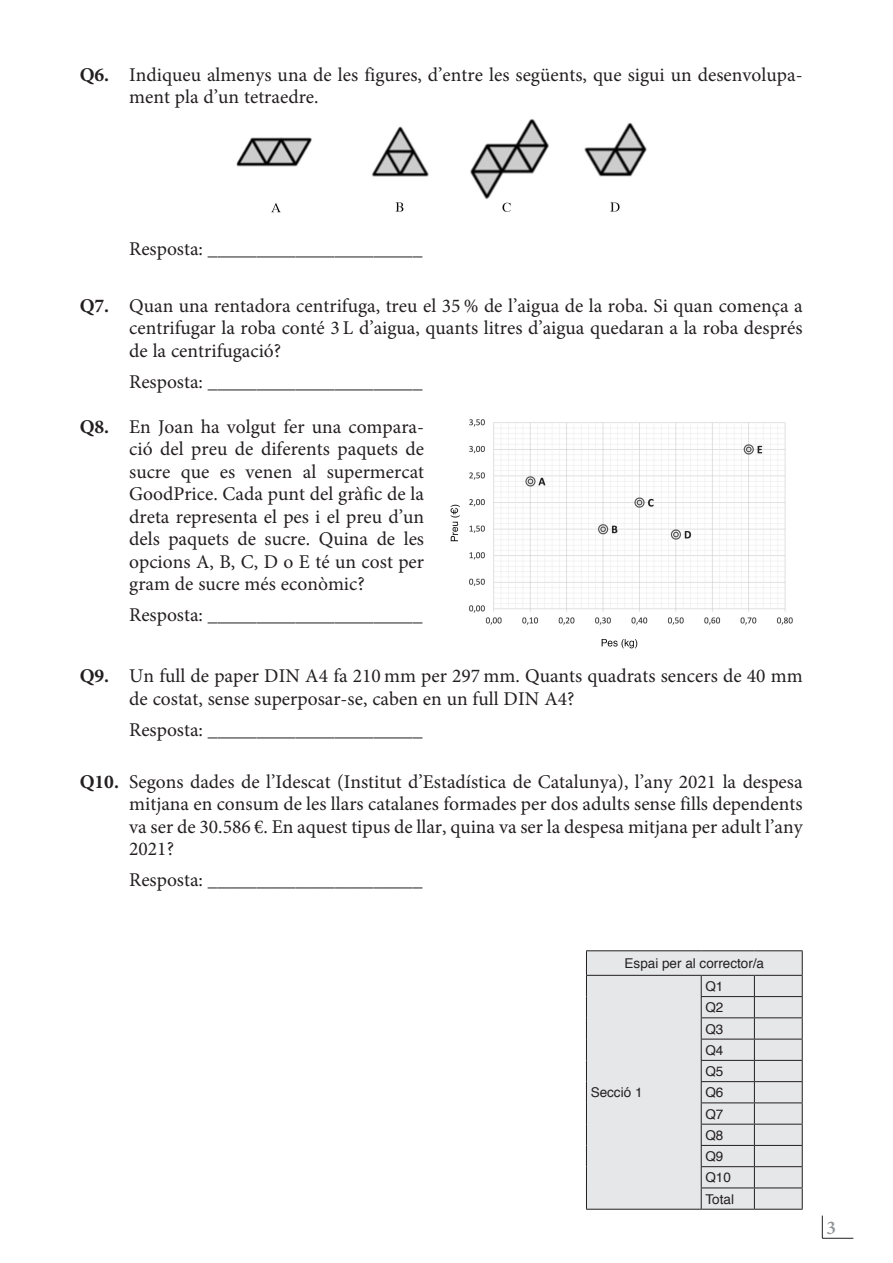
<style>
.page{position:relative;width:893px;height:1263px;background:#fff}
.page>*{position:absolute;margin:0;border:0;box-sizing:border-box;transform-origin:0 0}
.t1{font:19.5px/22.5px "Minion Pro";color:#231f20;text-align:justify}
.t2{font:600 19.5px "Minion Pro";color:#939598}
.t3{font:13.5px/21.3px "Helvetica";color:#231f20}
.s1{font-weight:700}
</style>
<div class="page">
<svg style="left:822px;top:1215px;width:1px;height:23px"></svg>
<hr style="left:822px;top:1238px;width:31px;height:1px;background:#231f20">
<img style="left:236px;top:119px;width:411px;height:94px">
<div style="left:587px;top:951px;width:215px;height:258px;background:#e6e7e9"></div>
<hr style="left:586px;top:950px;width:115px;height:1px;background:#231f20">
<hr style="left:701px;top:950px;width:53px;height:1px;background:#231f20">
<hr style="left:754px;top:950px;width:49px;height:1px;background:#231f20">
<hr style="left:586px;top:975px;width:115px;height:1px;background:#231f20">
<svg style="left:586px;top:951px;width:1px;height:258px"></svg>
<hr style="left:701px;top:975px;width:53px;height:1px;background:#231f20">
<hr style="left:754px;top:975px;width:49px;height:1px;background:#231f20">
<hr style="left:701px;top:996px;width:53px;height:1px;background:#231f20">
<hr style="left:754px;top:996px;width:49px;height:1px;background:#231f20">
<hr style="left:701px;top:1017px;width:53px;height:1px;background:#231f20">
<hr style="left:754px;top:1017px;width:49px;height:1px;background:#231f20">
<hr style="left:701px;top:1039px;width:53px;height:1px;background:#231f20">
<hr style="left:754px;top:1039px;width:49px;height:1px;background:#231f20">
<hr style="left:701px;top:1060px;width:53px;height:1px;background:#231f20">
<hr style="left:754px;top:1060px;width:49px;height:1px;background:#231f20">
<hr style="left:701px;top:1081px;width:53px;height:1px;background:#231f20">
<hr style="left:754px;top:1081px;width:49px;height:1px;background:#231f20">
<hr style="left:701px;top:1102px;width:53px;height:1px;background:#231f20">
<hr style="left:754px;top:1102px;width:49px;height:1px;background:#231f20">
<hr style="left:701px;top:1124px;width:53px;height:1px;background:#231f20">
<hr style="left:754px;top:1124px;width:49px;height:1px;background:#231f20">
<hr style="left:701px;top:1145px;width:53px;height:1px;background:#231f20">
<hr style="left:754px;top:1145px;width:49px;height:1px;background:#231f20">
<hr style="left:701px;top:1166px;width:53px;height:1px;background:#231f20">
<hr style="left:754px;top:1166px;width:49px;height:1px;background:#231f20">
<svg style="left:701px;top:976px;width:1px;height:233px"></svg>
<svg style="left:754px;top:976px;width:1px;height:233px"></svg>
<svg style="left:802px;top:951px;width:1px;height:258px"></svg>
<hr style="left:701px;top:1187px;width:53px;height:1px;background:#231f20">
<hr style="left:754px;top:1187px;width:49px;height:1px;background:#231f20">
<hr style="left:586px;top:1209px;width:115px;height:1px;background:#231f20">
<hr style="left:701px;top:1209px;width:53px;height:1px;background:#231f20">
<hr style="left:754px;top:1209px;width:49px;height:1px;background:#231f20">
<img style="left:450px;top:419px;width:343px;height:230px">
<p class="t1" style="left:129px;top:63px;width:675px;text-indent:-49px"><span class="s1">Q6.</span> Indiqueu almenys una de les figures, d’entre les següents, que sigui un desenvolupa&shy;ment pla d’un tetraedre.</p>
<p class="t1" style="left:129px;top:238px;width:295px">Resposta: ______________________</p>
<p class="t1" style="left:129px;top:294px;width:675px;text-indent:-49px"><span class="s1">Q7.</span> Quan una rentadora centrifuga, treu el 35 % de l’aigua de la roba. Si quan comença a centrifugar la roba conté 3 L d’aigua, quants litres d’aigua quedaran a la roba després de la centrifugació?</p>
<p class="t1" style="left:129px;top:370px;width:295px">Resposta: ______________________</p>
<p class="t1" style="left:129px;top:415px;width:296px;text-indent:-49px"><span class="s1">Q8.</span> En Joan ha volgut fer una compara&shy;ció del preu de diferents paquets de sucre que es venen al supermercat GoodPrice. Cada punt del gràfic de la dreta representa el pes i el preu d’un dels paquets de sucre. Quina de les opcions A, B, C, D o E té un cost per gram de sucre més econòmic?</p>
<p class="t1" style="left:129px;top:604px;width:295px">Resposta: ______________________</p>
<p class="t1" style="left:129px;top:665px;width:675px;text-indent:-49px"><span class="s1">Q9.</span> Un full de paper DIN A4 fa 210 mm per 297 mm. Quants quadrats sencers de 40 mm de costat, sense superposar-se, caben en un full DIN A4?</p>
<p class="t1" style="left:129px;top:718px;width:295px">Resposta: ______________________</p>
<p class="t1" style="left:129px;top:770px;width:675px;text-indent:-49px"><span class="s1">Q10.</span> Segons dades de l’Idescat (Institut d’Estadística de Catalunya), l’any 2021 la despesa mitjana en consum de les llars catalanes formades per dos adults sense fills dependents va ser de 30.586 €. En aquest tipus de llar, quina va ser la despesa mitjana per adult l’any 2021?</p>
<p class="t1" style="left:129px;top:869px;width:295px">Resposta: ______________________</p>
<p class="t3" style="left:625px;top:953px;width:141px">Espai per al corrector/a</p>
<p class="t3" style="left:591px;top:1082px;width:53px">Secció 1</p>
<p class="t3" style="left:705px;top:976px;width:30px">Q1<br>Q2<br>Q3<br>Q4<br>Q5<br>Q6<br>Q7<br>Q8<br>Q9<br>Q10<br>Total</p>
<p class="t2" style="left:826px;top:1214px;width:11px">3</p>
</div>
